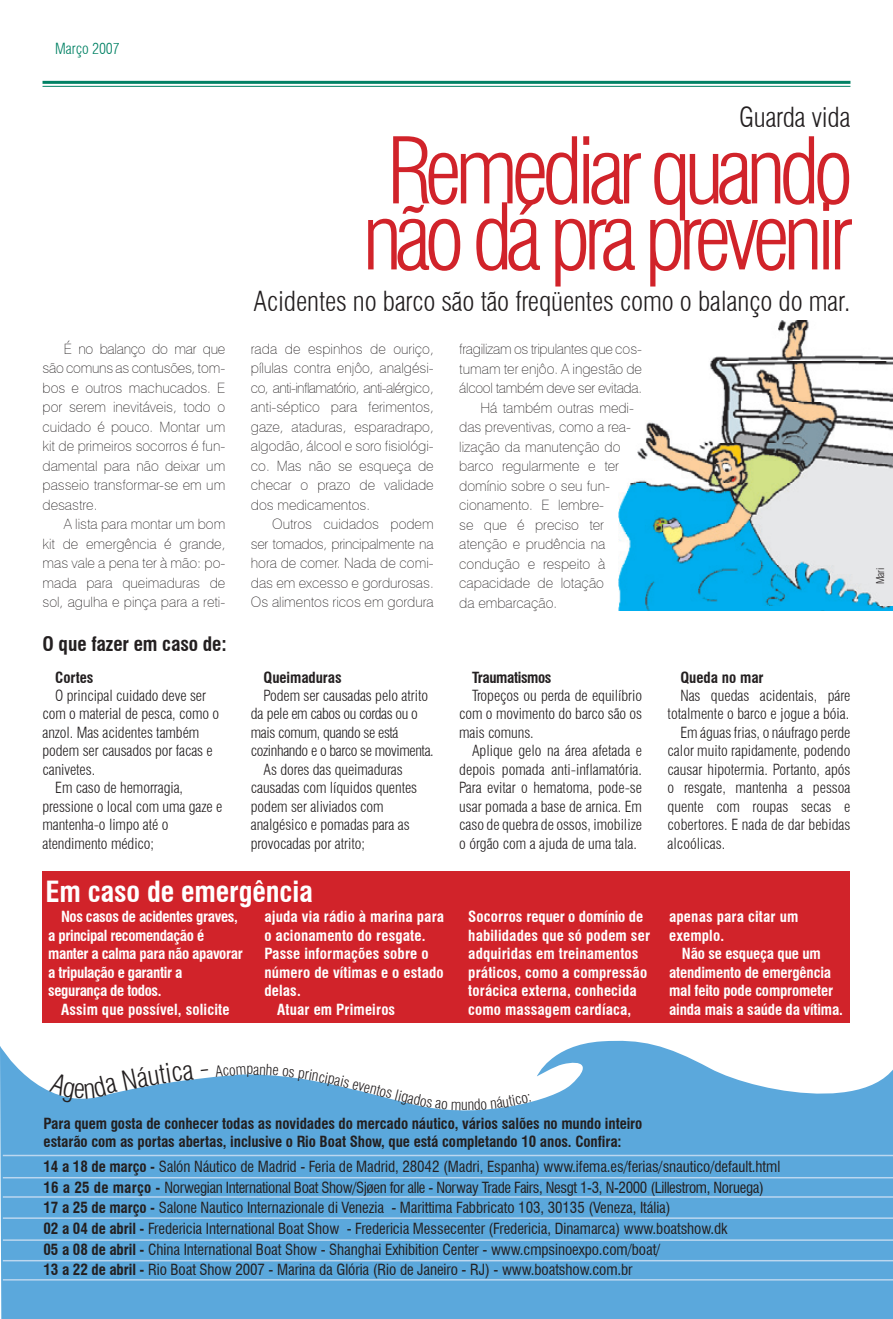
<style>
.page{position:relative;width:893px;height:1319px;background:#fff}
.page>*{position:absolute;margin:0;border:0;box-sizing:border-box;transform-origin:0 0}
.Titulo{font:300 condensed 90px "Swiss 721 BT";letter-spacing:-.075em;color:#d1232a}
.subtitulo{font:700 condensed 28.5px "Swiss 721 BT";letter-spacing:-.005em;color:#fff}
.chapeu{font:300 condensed 27px "Swiss 721 BT";letter-spacing:-.005em;color:#231f20}
.subtitulo-2{font:700 condensed 19.5px "Swiss 721 BT";letter-spacing:-.005em;color:#231f20}
.box{font:300 condensed 15px/18.5px "Swiss 721 BT";letter-spacing:-.005em;color:#231f20}
.box-2{font:condensed 15px "Swiss 721 BT";letter-spacing:-.005em;color:#231f20}
.box-3{font:700 condensed 15px/18.5px "Swiss 721 BT";letter-spacing:.01em;color:#fff}
.box-4{font:700 condensed 15px "Swiss 721 BT";letter-spacing:-.005em;color:#231f20}
.box-5{font:700 condensed 15px/18.5px "Swiss 721 BT";letter-spacing:-.025em;color:#fff}
.box-6{font:condensed 15px "Swiss 721 BT";letter-spacing:-.025em;color:#231f20}
.box-7{font:300 condensed 15px/18.5px "Swiss 721 BT";letter-spacing:-.025em;color:#231f20}
.box-8{font:700 condensed 15px/18.5px "Swiss 721 BT";letter-spacing:-.01em;color:#fff}
.box-9{font:700 condensed 15px "Swiss 721 BT";letter-spacing:-.025em;color:#231f20}
.chapeu-2{font:300 condensed 15px "Swiss 721 BT";color:#231f20}
.box-10{font:300 condensed 15px "Swiss 721 BT";letter-spacing:-.005em;color:#008164}
.corpo{font:100 14.25px/19.5px "Swiss 721 BT";color:#231f20;text-align:justify}
.credito{font:300 condensed 10.5px "Swiss 721 BT";letter-spacing:-.005em;color:#231f20}
.s1{font-weight:700}
</style>
<div class="page">
<svg style="left:0;top:1040px;width:893px;height:278px;background:#72b4e0"></svg>
<hr style="left:3px;top:1195px;width:890px;height:2px;background:#bcd7ef">
<hr style="left:3px;top:1217px;width:890px;height:1px;background:#bcd7ef">
<hr style="left:3px;top:1239px;width:890px;height:1px;background:#bcd7ef">
<hr style="left:3px;top:1259px;width:890px;height:2px;background:#bcd7ef">
<hr style="left:3px;top:1278px;width:890px;height:2px;background:#bcd7ef">
<hr style="left:3px;top:1176px;width:890px;height:2px;background:#bcd7ef">
<hr style="left:43px;top:81px;width:807px;height:3px;background:#008164">
<hr style="left:43px;top:86px;width:807px;height:1px;background:#008164">
<div style="left:43px;top:870px;width:807px;height:152px;background:#d1232a"></div>
<img style="left:619px;top:320px;width:274px;height:290px">
<hr style="left:3px;top:1154px;width:890px;height:1px;background:#bcd7ef">
<svg style="left:49px;top:1062px;width:145px;height:40px"></svg>
<svg style="left:201px;top:1063px;width:149px;height:24px"></svg>
<svg style="left:376px;top:1084px;width:10px;height:13px"></svg>
<svg style="left:407px;top:1093px;width:54px;height:17px"></svg>
<svg style="left:468px;top:1094px;width:63px;height:16px"></svg>
<p class="box-10" style="left:55px;top:40px;width:66px">Março 2007</p>
<p class="corpo" style="left:43px;top:339px;width:184px;text-indent:21px">É no balanço do mar que são comuns as contusões, tom&shy;bos e outros machucados. E por serem inevitáveis, todo o cuidado é pouco. Montar um kit de primeiros socorros é fun&shy;damental para não deixar um passeio transformar-se em um desastre.</p>
<p class="corpo" style="left:43px;top:514px;width:184px;text-indent:21px">A lista para montar um bom kit de emergência é grande, mas vale a pena ter à mão: po&shy;mada para queimaduras de sol, agulha e pinça para a reti-</p>
<p class="subtitulo-2" style="left:43px;top:632px;width:186px">O que fazer em caso de:</p>
<p class="box-4" style="left:55px;top:668px;width:40px">Cortes</p>
<p class="box" style="left:43px;top:686px;width:178px;text-indent:13px">O principal cuidado deve ser com o material de pesca, como o anzol. Mas acidentes também podem ser causados por facas e canivetes.</p>
<p class="box" style="left:43px;top:778px;width:181px;text-indent:13px">Em caso de hemorragia, pressione o local com uma gaze e mantenha-o limpo até o atendimento médico;</p>
<p class="chapeu" style="left:739px;top:101px;width:113px">Guarda vida</p>
<p class="Titulo" style="left:387px;top:117px;width:468px">Remediar quando</p>
<p class="Titulo" style="left:362px;top:183px;width:492px">não dá pra prevenir</p>
<p class="chapeu" style="left:253px;top:285px;width:599px">Acidentes no barco são tão freqüentes como o balanço do mar.</p>
<p class="corpo" style="left:251px;top:339px;width:184px">rada de espinhos de ouriço, pílulas contra enjôo, analgési&shy;co, anti-inflamatório, anti-alérgico, anti-séptico para ferimentos, gaze, ataduras, esparadrapo, algodão, álcool e soro fisiológi&shy;co. Mas não se esqueça de checar o prazo de validade dos medicamentos.</p>
<p class="corpo" style="left:251px;top:514px;width:184px;text-indent:21px">Outros cuidados podem ser tomados, principalmente na hora de comer. Nada de comi&shy;das em excesso e gordurosas.<br>Os alimentos ricos em gordura</p>
<p class="box-4" style="left:264px;top:668px;width:80px">Queimaduras</p>
<p class="box-7" style="left:251px;top:686px;width:184px;text-indent:13px">Podem ser causadas pelo atrito da pele em cabos ou cordas ou o mais comum, quando se está cozinhando e o barco se movimenta.</p>
<p class="box" style="left:251px;top:760px;width:168px;text-indent:13px">As dores das queimaduras causadas com líquidos quentes podem ser aliviados com analgésico e pomadas para as provocadas por atrito;</p>
<p class="corpo" style="left:459px;top:339px;width:184px">fragilizam os tripulantes que cos&shy;tumam ter enjôo. A ingestão de álcool também deve ser evitada.</p>
<p class="corpo" style="left:459px;top:397px;width:176px;text-align:left;text-indent:21px">Há também outras medi&shy;das preventivas, como a rea&shy;lização da manutenção do barco regularmente e ter domínio sobre o seu fun&shy;cionamento. E lembre-<br>se que é preciso ter atenção e prudência na condução e respeito à capacidade de lotação<br>da embarcação.</p>
<p class="box-9" style="left:472px;top:668px;width:81px">Traumatismos</p>
<p class="box" style="left:459px;top:686px;width:184px;text-align:justify;text-indent:13px">Tropeços ou perda de equilíbrio com o movimento do barco são os mais comuns.</p>
<p class="box" style="left:459px;top:741px;width:184px;text-align:justify;text-indent:13px">Aplique gelo na área afetada e depois pomada anti-inflamatória.<br>Para evitar o hematoma, pode-se usar pomada a base de arnica. Em caso de quebra de ossos, imobilize o órgão com a ajuda de uma tala.</p>
<p class="box-4" style="left:680px;top:668px;width:85px">Queda no mar</p>
<p class="box" style="left:668px;top:686px;width:184px;text-align:right">Nas quedas acidentais, páre totalmente o barco e jogue a bóia.</p>
<p class="box" style="left:668px;top:723px;width:184px;text-align:justify;text-indent:13px">Em águas frias, o náufrago perde calor muito rapidamente, podendo causar hipotermia. Portanto, após o resgate, mantenha a pessoa quente com roupas secas e cobertores. E nada de dar bebidas alcoólicas.</p>
<p class="subtitulo" style="left:46px;top:874px;width:269px">Em caso de emergência</p>
<p class="box-5" style="left:48px;top:907px;width:196px;text-indent:13px">Nos casos de acidentes graves, a principal recomendação é manter a calma para não apavorar a tripulação e garantir a segurança de todos.</p>
<p class="box-3" style="left:61px;top:999px;width:170px">Assim que possível, solicite</p>
<p class="box-3" style="left:264px;top:907px;width:181px">ajuda via rádio à marina para o acionamento do resgate.<br>Passe informações sobre o número de vítimas e o estado delas.</p>
<p class="box-3" style="left:277px;top:999px;width:120px">Atuar em Primeiros</p>
<p class="box-3" style="left:468px;top:907px;width:183px">Socorros requer o domínio de habilidades que só podem ser adquiridas em treinamentos práticos, como a compressão torácica externa, conhecida como massagem cardíaca,</p>
<p class="box-3" style="left:669px;top:907px;width:131px">apenas para citar um exemplo.</p>
<p class="box-8" style="left:669px;top:944px;width:175px;text-indent:13px">Não se esqueça que um atendimento de emergência mal feito pode comprometer ainda mais a saúde da vítima.</p>
<p class="credito" style="left:874px;top:584px;width:18px;rotate:-90deg">Mari</p>
<p class="chapeu-2" style="left:355px;top:1074px;width:26px;rotate:14deg">even</p>
<p class="chapeu-2" style="left:388px;top:1083px;width:24px;rotate:14deg">s lig</p>
<p class="chapeu-2" style="left:461px;top:1095px;width:8px">u</p>
<p class="box-4" style="left:44px;top:1114px;width:600px">Para quem gosta de conhecer todas as novidades do mercado náutico, vários salões no mundo inteiro</p>
<p class="box-4" style="left:44px;top:1132px;width:579px">estarão com as portas abertas, inclusive o Rio Boat Show, que está completando 10 anos. Confira:</p>
<p class="box-2" style="left:44px;top:1157px;width:738px"><span class="s1">14 a 18 de março -</span> Salón Náutico de Madrid - Feria de Madrid, 28042 (Madri, Espanha) www.ifema.es/ferias/snautico/default.html</p>
<p class="box-6" style="left:44px;top:1178px;width:722px"><span class="s1">16 a 25 de março -</span> Norwegian International Boat Show/Sjøen for alle - Norway Trade Fairs, Nesgt 1-3, N-2000 (Lillestrom, Noruega)</p>
<p class="box-2" style="left:44px;top:1198px;width:629px"><span class="s1">17 a 25 de março -</span> Salone Nautico Internazionale di Venezia - Marittima Fabbricato 103, 30135 (Veneza, Itália)</p>
<p class="box-2" style="left:44px;top:1219px;width:685px"><span class="s1">02 a 04 de abril -</span> Fredericia International Boat Show - Fredericia Messecenter (Fredericia, Dinamarca) www.boatshow.dk</p>
<p class="box-2" style="left:44px;top:1239px;width:618px"><span class="s1">05 a 08 de abril -</span> China International Boat Show - Shanghai Exhibition Center - www.cmpsinoexpo.com/boat/</p>
<p class="box-2" style="left:44px;top:1260px;width:591px"><span class="s1">13 a 22 de abril -</span> Rio Boat Show 2007 - Marina da Glória (Rio de Janeiro - RJ) - www.boatshow.com.br</p>
<p class="credito" style="left:249px;top:1262px;width:99px;rotate:-90deg">Fotos: Rodney Domingues</p>
</div>
